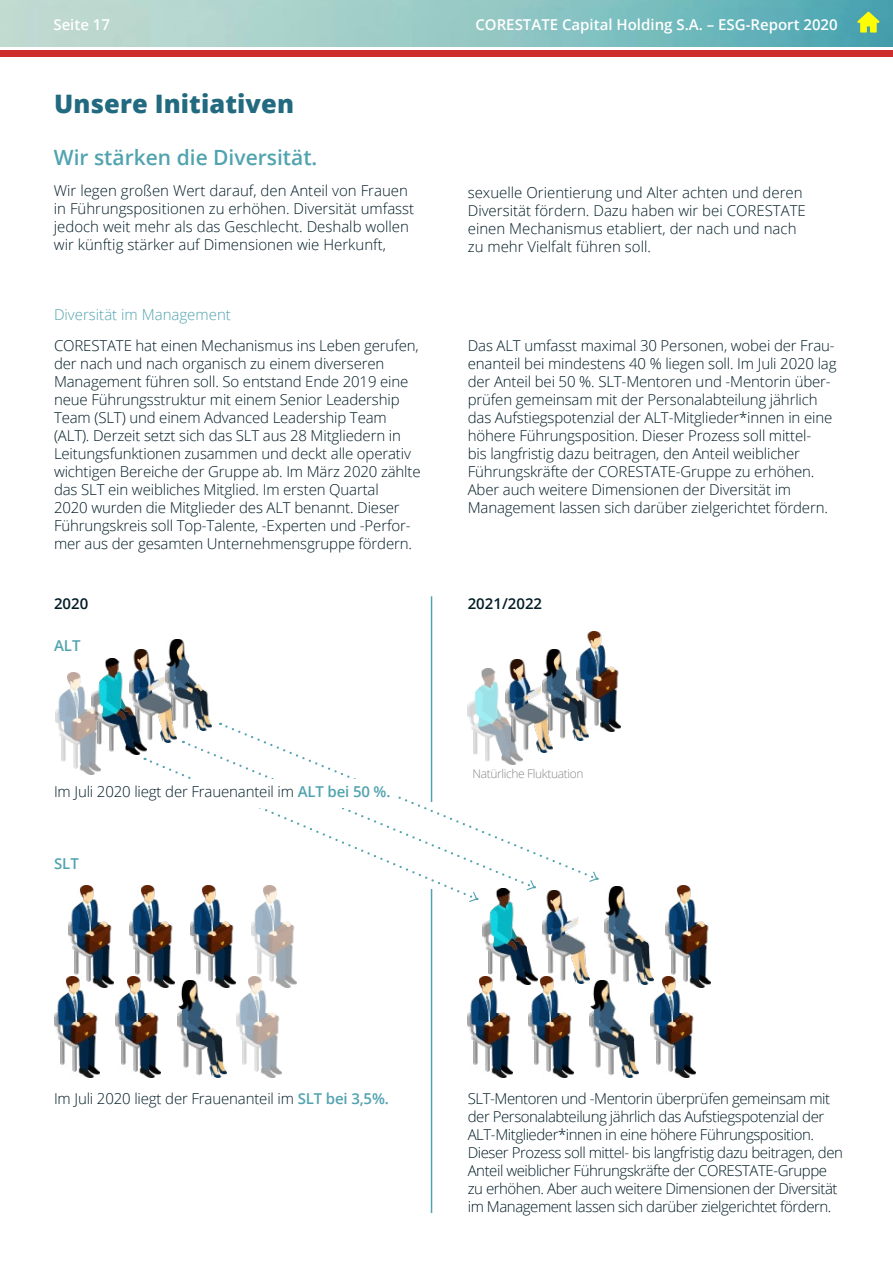
<style>
.page{position:relative;width:893px;height:1263px;background:#fff}
.page>*{position:absolute;margin:0;border:0;box-sizing:border-box;transform-origin:0 0}
.t1{font:800 25.5px "Open Sans";letter-spacing:.005em;color:#226a80}
.t2{font:600 21px "Open Sans";color:#51a3af}
.t3{font:300 15px/18px "Open Sans";letter-spacing:-.01em;color:#001c26}
.t4{font:300 15px/18px "Open Sans";letter-spacing:-.03em;color:#001c26}
.t5{font:600 15px "Open Sans";color:#fff}
.t6{font:300 15px "Open Sans";color:#51a3af}
.t7{font:600 15px "Open Sans";color:#001c26}
.t8{font:600 15px "Open Sans";color:#51a3af}
.t9{font:300 12px "Open Sans";letter-spacing:-.03em;color:#878787}
.s1{font-weight:600;color:#51a3af}
</style>
<div class="page">
<img style="left:0;top:0;width:893px;height:46px">
<svg style="left:857px;top:12px;width:22px;height:21px"></svg>
<hr style="left:431px;top:596px;width:1px;height:617px;background:#51a3af">
<img style="left:587px;top:632px;width:33px;height:99px">
<img style="left:169px;top:639px;width:43px;height:91px">
<img style="left:546px;top:649px;width:42px;height:74px">
<img style="left:178px;top:980px;width:49px;height:98px">
<img style="left:590px;top:980px;width:49px;height:98px">
<img style="left:604px;top:887px;width:48px;height:97px">
<img style="left:133px;top:649px;width:43px;height:94px">
<img style="left:509px;top:659px;width:43px;height:64px">
<img style="left:100px;top:659px;width:46px;height:95px">
<img style="left:468px;top:669px;width:55px;height:54px">
<img style="left:55px;top:673px;width:45px;height:101px">
<img style="left:69px;top:886px;width:45px;height:101px">
<img style="left:54px;top:976px;width:45px;height:102px">
<img style="left:468px;top:976px;width:45px;height:102px">
<img style="left:130px;top:886px;width:45px;height:101px">
<img style="left:115px;top:976px;width:45px;height:102px">
<img style="left:529px;top:976px;width:45px;height:102px">
<img style="left:191px;top:900px;width:45px;height:87px">
<img style="left:252px;top:900px;width:45px;height:87px">
<img style="left:665px;top:886px;width:45px;height:101px">
<img style="left:237px;top:976px;width:45px;height:102px">
<img style="left:651px;top:976px;width:45px;height:102px">
<img style="left:543px;top:890px;width:47px;height:94px">
<img style="left:483px;top:889px;width:55px;height:95px">
<svg style="left:148px;top:760px;width:318px;height:140px"></svg>
<svg style="left:469px;top:891px;width:9px;height:11px"></svg>
<svg style="left:225px;top:723px;width:371px;height:153px"></svg>
<svg style="left:588px;top:870px;width:10px;height:12px"></svg>
<svg style="left:186px;top:742px;width:348px;height:147px"></svg>
<svg style="left:525px;top:879px;width:10px;height:12px"></svg>
<div style="left:171px;top:779px;width:227px;height:29px;background:#fff"></div>
<div style="left:0;top:50px;width:893px;height:7px;background:#ce2d2d"></div>
<p class="t5" style="left:53px;top:14px;width:58px">Seite 17</p>
<p class="t5" style="left:475px;top:14px;width:364px">CORESTATE Capital Holding S.A. – ESG-Report 2020</p>
<h1 class="t1" style="left:54px;top:84px;width:242px">Unsere Initiativen</h1>
<h2 class="t2" style="left:54px;top:143px;width:265px">Wir stärken die Diversität.</h2>
<p class="t3" style="left:54px;top:181px;width:362px">Wir legen großen Wert darauf, den Anteil von Frauen in Führungspositionen zu erhöhen. Diversität umfasst jedoch weit mehr als das Geschlecht. Deshalb wollen wir künftig stärker auf Dimensionen wie Herkunft,</p>
<p class="t3" style="left:468px;top:183px;width:340px">sexuelle Orientierung und Alter achten und deren Diversität fördern. Dazu haben wir bei CORESTATE einen Mechanismus etabliert, der nach und nach zu mehr Vielfalt führen soll.</p>
<p class="t6" style="left:54px;top:304px;width:178px">Diversität im Management</p>
<p class="t3" style="left:54px;top:336px;width:368px">CORESTATE hat einen Mechanismus ins Leben gerufen, der nach und nach organisch zu einem diverseren Management führen soll. So entstand Ende 2019 eine neue Führungsstruktur mit einem Senior Leadership Team (SLT) und einem Advanced Leadership Team (ALT). Derzeit setzt sich das SLT aus 28 Mitgliedern in Leitungsfunktionen zusammen und deckt alle operativ wichtigen Bereiche der Gruppe ab. Im März 2020 zählte das SLT ein weibliches Mitglied. Im ersten Quartal<br>2020 wurden die Mitglieder des ALT benannt. Dieser Führungskreis soll Top-Talente, -Experten und -Perfor&shy;mer aus der gesamten Unternehmensgruppe fördern.</p>
<p class="t3" style="left:468px;top:336px;width:370px">Das ALT umfasst maximal 30 Personen, wobei der Frau&shy;enanteil bei mindestens 40 % liegen soll. Im Juli 2020 lag der Anteil bei 50 %. SLT-Mentoren und -Mentorin über&shy;prüfen gemeinsam mit der Personalabteilung jährlich das Aufstiegspotenzial der ALT-Mitglieder*innen in eine höhere Führungsposition. Dieser Prozess soll mittel-<br>bis langfristig dazu beitragen, den Anteil weiblicher Führungskräfte der CORESTATE-Gruppe zu erhöhen.<br>Aber auch weitere Dimensionen der Diversität im Management lassen sich darüber zielgerichtet fördern.</p>
<p class="t7" style="left:54px;top:593px;width:36px">2020</p>
<p class="t7" style="left:468px;top:593px;width:76px">2021/2022</p>
<p class="t8" style="left:54px;top:636px;width:28px">ALT</p>
<p class="t3" style="left:54px;top:782px;width:338px">Im Juli 2020 liegt der Frauenanteil im <span class="s1">ALT bei 50 %.</span></p>
<p class="t8" style="left:54px;top:853px;width:26px">SLT</p>
<p class="t9" style="left:472px;top:765px;width:113px">Natürliche Fluktuation</p>
<p class="t3" style="left:54px;top:1089px;width:336px">Im Juli 2020 liegt der Frauenanteil im <span class="s1">SLT bei 3,5%.</span></p>
<p class="t4" style="left:468px;top:1089px;width:377px">SLT-Mentoren und -Mentorin überprüfen gemeinsam mit der Personalabteilung jährlich das Aufstiegspotenzial der ALT-Mitglieder*innen in eine höhere Führungsposition.<br>Dieser Prozess soll mittel- bis langfristig dazu beitragen, den Anteil weiblicher Führungskräfte der CORESTATE-Gruppe zu erhöhen. Aber auch weitere Dimensionen der Diversität im Management lassen sich darüber zielgerichtet fördern.</p>
</div>
